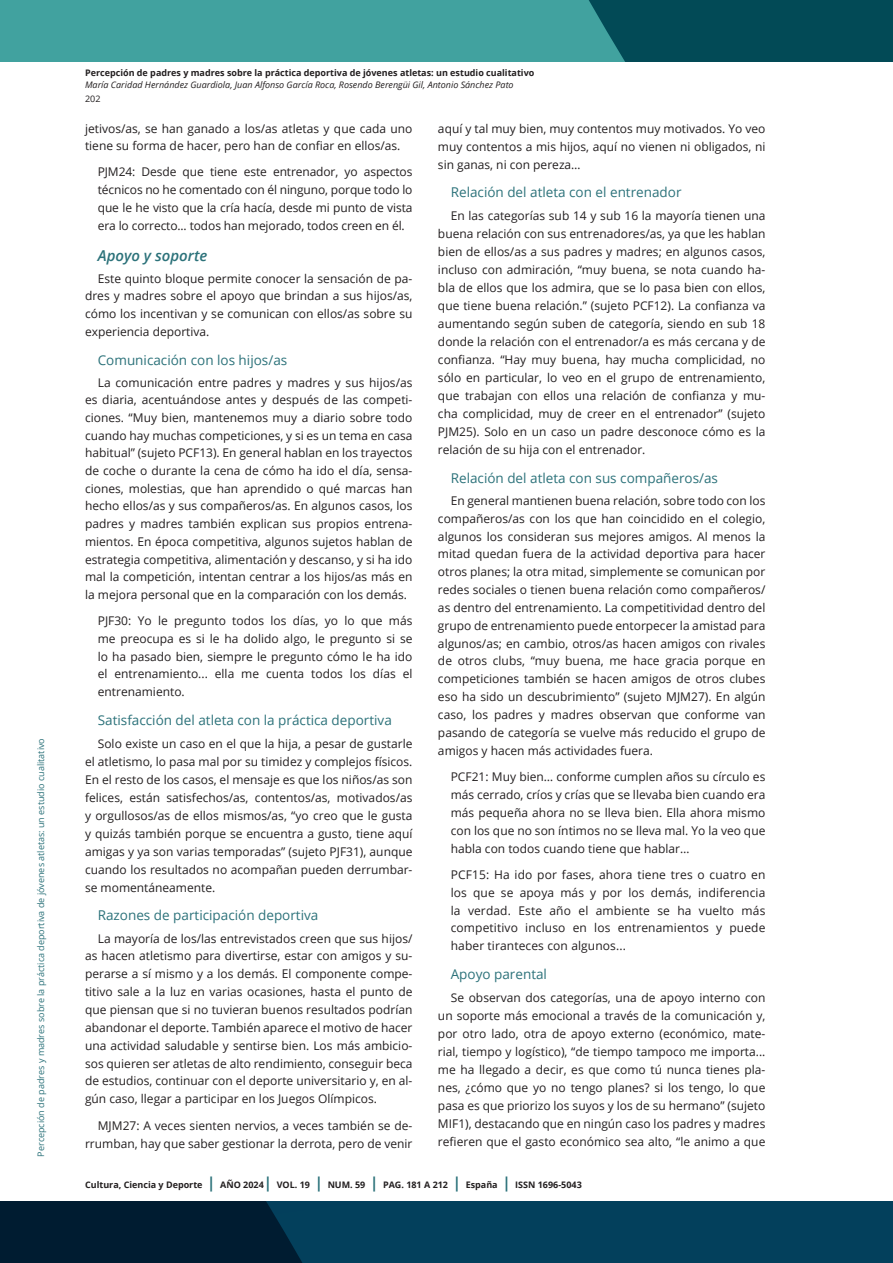
<style>
.page{position:relative;width:893px;height:1263px;background:#fff}
.page>*{position:absolute;margin:0;border:0;box-sizing:border-box;transform-origin:0 0}
.Cuerpo_de_texto_P{font:italic 600 15px "Open Sans";color:#2c727a}
.Cuerpo_de_texto_P-2{font:13.5px "Open Sans";color:#2c727a}
.Cuerpo_de_texto_P-3{font:12px/17.9px "Open Sans";color:#231f20;text-align:justify}
.t1{font:700 9px "Open Sans";color:#231f20}
.t2{font:italic 9px "Open Sans";color:#231f20}
.t3{font:9px "Open Sans";color:#2c727a}
.t4{font:9px "Open Sans";color:#231f20}
.s1{font-size:15px;color:#2c727a}
</style>
<div class="page">
<svg style="left:0;top:1201px;width:893px;height:62px;background:#02344e"></svg>
<div style="left:0;top:0;width:893px;height:62px;background:#41a29f"></div>
<div style="left:589px;top:0;width:304px;height:62px;background:#024a56"></div>
<p class="t3" style="left:35px;top:1156px;width:420px;rotate:-90deg">Percepción de padres y madres sobre la práctica deportiva de jóvenes atletas: un estudio cualitativo</p>
<p class="t1" style="left:85px;top:67px;width:451px">Percepción de padres y madres sobre la práctica deportiva de jóvenes atletas: un estudio cualitativo</p>
<p class="t2" style="left:85px;top:79px;width:430px">María Caridad Hernández Guardiola, Juan Alfonso García Roca, Rosendo Berengüi Gil, Antonio Sánchez Pato</p>
<p class="t4" style="left:85px;top:92px;width:17px">202</p>
<p class="Cuerpo_de_texto_P-3" style="left:85px;top:119px;width:329px">jetivos/as, se han ganado a los/as atletas y que cada uno tiene su forma de hacer, pero han de confiar en ellos/as.</p>
<p class="Cuerpo_de_texto_P-3" style="left:98px;top:163px;width:316px">PJM24: Desde que tiene este entrenador, yo aspectos técnicos no he comentado con él ninguno, porque todo lo que le he visto que la cría hacía, desde mi punto de vista era lo correcto... todos han mejorado, todos creen en él.</p>
<p class="Cuerpo_de_texto_P" style="left:98px;top:245px;width:111px">Apoyo y soporte</p>
<p class="Cuerpo_de_texto_P-3" style="left:85px;top:269px;width:329px;text-indent:13px">Este quinto bloque permite conocer la sensación de pa&shy;dres y madres sobre el apoyo que brindan a sus hijos/as, cómo los incentivan y se comunican con ellos/as sobre su experiencia deportiva.</p>
<p class="Cuerpo_de_texto_P-2" style="left:98px;top:350px;width:191px">Comunicación con los hijos/as</p>
<p class="Cuerpo_de_texto_P-3" style="left:85px;top:373px;width:329px;text-indent:13px">La comunicación entre padres y madres y sus hijos/as es diaria, acentuándose antes y después de las competi&shy;ciones. “Muy bien, mantenemos muy a diario sobre todo cuando hay muchas competiciones, y si es un tema en casa habitual” (sujeto PCF13). En general hablan en los trayectos de coche o durante la cena de cómo ha ido el día, sensa&shy;ciones, molestias, que han aprendido o qué marcas han hecho ellos/as y sus compañeros/as. En algunos casos, los padres y madres también explican sus propios entrena&shy;mientos. En época competitiva, algunos sujetos hablan de estrategia competitiva, alimentación y descanso, y si ha ido mal la competición, intentan centrar a los hijos/as más en la mejora personal que en la comparación con los demás.</p>
<p class="Cuerpo_de_texto_P-3" style="left:98px;top:612px;width:316px">PJF30: Yo le pregunto todos los días, yo lo que más me preocupa es si le ha dolido algo, le pregunto si se lo ha pasado bien, siempre le pregunto cómo le ha ido el entrenamiento... ella me cuenta todos los días el entrenamiento.</p>
<p class="Cuerpo_de_texto_P-2" style="left:98px;top:711px;width:296px">Satisfacción del atleta con la práctica deportiva</p>
<p class="Cuerpo_de_texto_P-3" style="left:85px;top:734px;width:329px;text-indent:13px">Solo existe un caso en el que la hija, a pesar de gustarle el atletismo, lo pasa mal por su timidez y complejos físicos.<br>En el resto de los casos, el mensaje es que los niños/as son felices, están satisfechos/as, contentos/as, motivados/as y orgullosos/as de ellos mismos/as, “yo creo que le gusta y quizás también porque se encuentra a gusto, tiene aquí amigas y ya son varias temporadas” (sujeto PJF31), aunque cuando los resultados no acompañan pueden derrumbar&shy;se momentáneamente.</p>
<p class="Cuerpo_de_texto_P-2" style="left:98px;top:906px;width:222px">Razones de participación deportiva</p>
<p class="Cuerpo_de_texto_P-3" style="left:85px;top:929px;width:329px;text-indent:13px">La mayoría de los/las entrevistados creen que sus hijos/ as hacen atletismo para divertirse, estar con amigos y su&shy;perarse a sí mismo y a los demás. El componente compe&shy;titivo sale a la luz en varias ocasiones, hasta el punto de que piensan que si no tuvieran buenos resultados podrían abandonar el deporte. También aparece el motivo de hacer una actividad saludable y sentirse bien. Los más ambicio&shy;sos quieren ser atletas de alto rendimiento, conseguir beca de estudios, continuar con el deporte universitario y, en al&shy;gún caso, llegar a participar en los Juegos Olímpicos.</p>
<p class="Cuerpo_de_texto_P-3" style="left:85px;top:1116px;width:329px;text-align:right">MJM27: A veces sienten nervios, a veces también se de&shy;rrumban, hay que saber gestionar la derrota, pero de venir</p>
<p class="Cuerpo_de_texto_P-3" style="left:438px;top:119px;width:329px">aquí y tal muy bien, muy contentos muy motivados. Yo veo muy contentos a mis hijos, aquí no vienen ni obligados, ni sin ganas, ni con pereza…</p>
<p class="Cuerpo_de_texto_P-2" style="left:451px;top:183px;width:232px">Relación del atleta con el entrenador</p>
<p class="Cuerpo_de_texto_P-3" style="left:438px;top:206px;width:329px;text-indent:13px">En las categorías sub 14 y sub 16 la mayoría tienen una buena relación con sus entrenadores/as, ya que les hablan bien de ellos/as a sus padres y madres; en algunos casos, incluso con admiración, “muy buena, se nota cuando ha&shy;bla de ellos que los admira, que se lo pasa bien con ellos, que tiene buena relación.” (sujeto PCF12). La confianza va aumentando según suben de categoría, siendo en sub 18 donde la relación con el entrenador/a es más cercana y de confianza. “Hay muy buena, hay mucha complicidad, no sólo en particular, lo veo en el grupo de entrenamiento, que trabajan con ellos una relación de confianza y mu&shy;cha complicidad, muy de creer en el entrenador” (sujeto PJM25). Solo en un caso un padre desconoce cómo es la relación de su hija con el entrenador.</p>
<p class="Cuerpo_de_texto_P-2" style="left:451px;top:469px;width:269px">Relación del atleta con sus compañeros/as</p>
<p class="Cuerpo_de_texto_P-3" style="left:438px;top:491px;width:329px;text-indent:13px">En general mantienen buena relación, sobre todo con los compañeros/as con los que han coincidido en el colegio, algunos los consideran sus mejores amigos. Al menos la mitad quedan fuera de la actividad deportiva para hacer otros planes; la otra mitad, simplemente se comunican por redes sociales o tienen buena relación como compañeros/ as dentro del entrenamiento. La competitividad dentro del grupo de entrenamiento puede entorpecer la amistad para algunos/as; en cambio, otros/as hacen amigos con rivales de otros clubs, “muy buena, me hace gracia porque en competiciones también se hacen amigos de otros clubes eso ha sido un descubrimiento” (sujeto MJM27). En algún caso, los padres y madres observan que conforme van pasando de categoría se vuelve más reducido el grupo de amigos y hacen más actividades fuera.</p>
<p class="Cuerpo_de_texto_P-3" style="left:451px;top:767px;width:316px">PCF21: Muy bien… conforme cumplen años su círculo es más cerrado, críos y crías que se llevaba bien cuando era más pequeña ahora no se lleva bien. Ella ahora mismo con los que no son íntimos no se lleva mal. Yo la veo que habla con todos cuando tiene que hablar…</p>
<p class="Cuerpo_de_texto_P-3" style="left:451px;top:865px;width:316px">PCF15: Ha ido por fases, ahora tiene tres o cuatro en los que se apoya más y por los demás, indiferencia la verdad. Este año el ambiente se ha vuelto más competitivo incluso en los entrenamientos y puede haber tiranteces con algunos...</p>
<p class="Cuerpo_de_texto_P-2" style="left:451px;top:965px;width:98px">Apoyo parental</p>
<p class="Cuerpo_de_texto_P-3" style="left:438px;top:988px;width:329px;text-indent:13px">Se observan dos categorías, una de apoyo interno con un soporte más emocional a través de la comunicación y, por otro lado, otra de apoyo externo (económico, mate&shy;rial, tiempo y logístico), “de tiempo tampoco me importa... me ha llegado a decir, es que como tú nunca tienes pla&shy;nes, ¿cómo que yo no tengo planes? si los tengo, lo que pasa es que priorizo los suyos y los de su hermano” (sujeto MIF1), destacando que en ningún caso los padres y madres refieren que el gasto económico sea alto, “le animo a que</p>
<p class="t1" style="left:85px;top:1179px;width:498px">Cultura, Ciencia y Deporte <span class="s1">|</span> AÑO 2024<span class="s1">|</span> VOL. 19 <span class="s1">|</span> NUM. 59 <span class="s1">|</span> PAG. 181 A 212 <span class="s1">|</span> España <span class="s1">|</span> ISSN 1696-5043</p>
</div>
